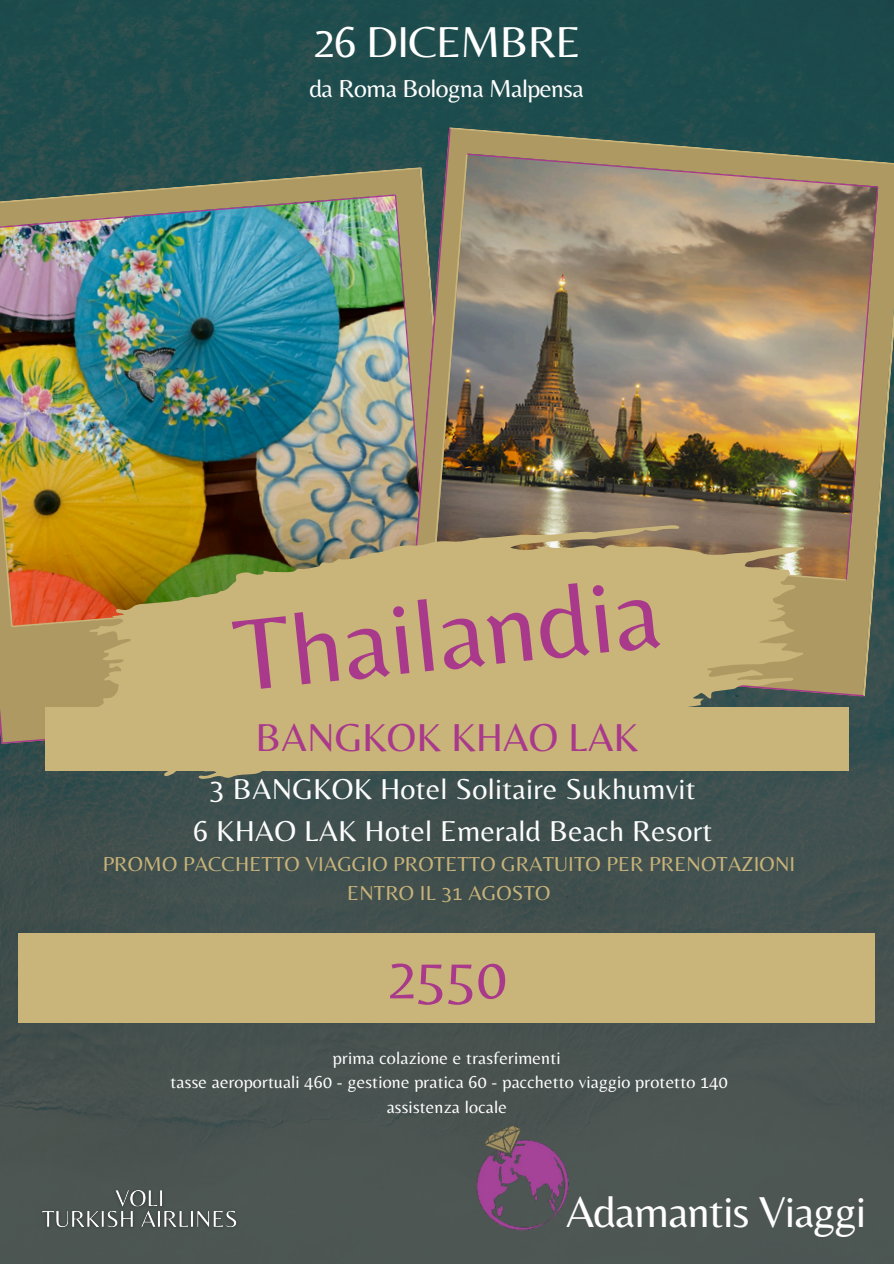
<style>
.page{position:relative;width:894px;height:1264px;background:#fff}
.page>*{position:absolute;margin:0;border:0;box-sizing:border-box;transform-origin:0 0}
.t1{font:105px "Belleza";color:#a9398b}
.t2{font:60px "Belleza";color:#a9398b}
.t3{font:45px "Belleza";letter-spacing:-.02em;color:#fff}
.t4{font:40.5px "Belleza";color:#a9398b}
.t5{font:30px/41.7px "Belleza";letter-spacing:.01em;color:#fff;text-align:center}
.t6{font:25.5px "Belleza";letter-spacing:-.02em;color:#fff}
.t7{font:21px/29.2px "Belleza";letter-spacing:.01em;color:#c9b47a;text-align:center}
.t8{font:18px "Belleza";letter-spacing:.01em;color:#fff}
</style>
<div class="page">
<img style="left:0;top:0;width:893px;height:1263px">
<img style="left:0;top:167px;width:406px;height:539px">
<svg style="left:406px;top:128px;width:28px;height:397px;background:#8e8464"></svg>
<img style="left:434px;top:127px;width:459px;height:569px">
<svg style="left:49px;top:525px;width:755px;height:254px;background:#b59f67"></svg>
<img style="left:465px;top:1126px;width:112px;height:110px">
<div style="left:18px;top:933px;width:856px;height:89px;background:#c9b47a"></div>
<img style="left:37px;top:1183px;width:207px;height:51px">
<div style="left:45px;top:707px;width:803px;height:63px;background:#c9b47a"></div>
<p class="t3" style="left:312px;top:15px;width:270px">26 DICEMBRE</p>
<p class="t6" style="left:309px;top:74px;width:276px">da Roma Bologna Malpensa</p>
<h1 class="t1" style="left:228px;top:594px;width:429px;rotate:-6deg">Thailandia</h1>
<p class="t4" style="left:255px;top:713px;width:384px">BANGKOK KHAO LAK</p>
<h3 class="t5" style="left:193px;top:767px;width:520px">3 BANGKOK Hotel Solitaire Sukhumvit<br>6 KHAO LAK Hotel Emerald Beach Resort</h3>
<p class="t7" style="left:102px;top:849px;width:694px">PROMO PACCHETTO VIAGGIO PROTETTO GRATUITO PER PRENOTAZIONI<br>ENTRO IL 31 AGOSTO</p>
<p class="t2" style="left:386px;top:942px;width:121px">2550</p>
<p class="t8" style="left:333px;top:1046px;width:229px">prima colazione e trasferimenti</p>
<p class="t8" style="left:170px;top:1071px;width:558px">tasse aeroportuali 460 - gestione pratica 60 - pacchetto viaggio protetto 140</p>
<h2 class="t8" style="left:386px;top:1096px;width:122px">assistenza locale</h2>
<h3 class="t3" style="left:566px;top:1185px;width:301px">Adamantis Viaggi</h3>
</div>
